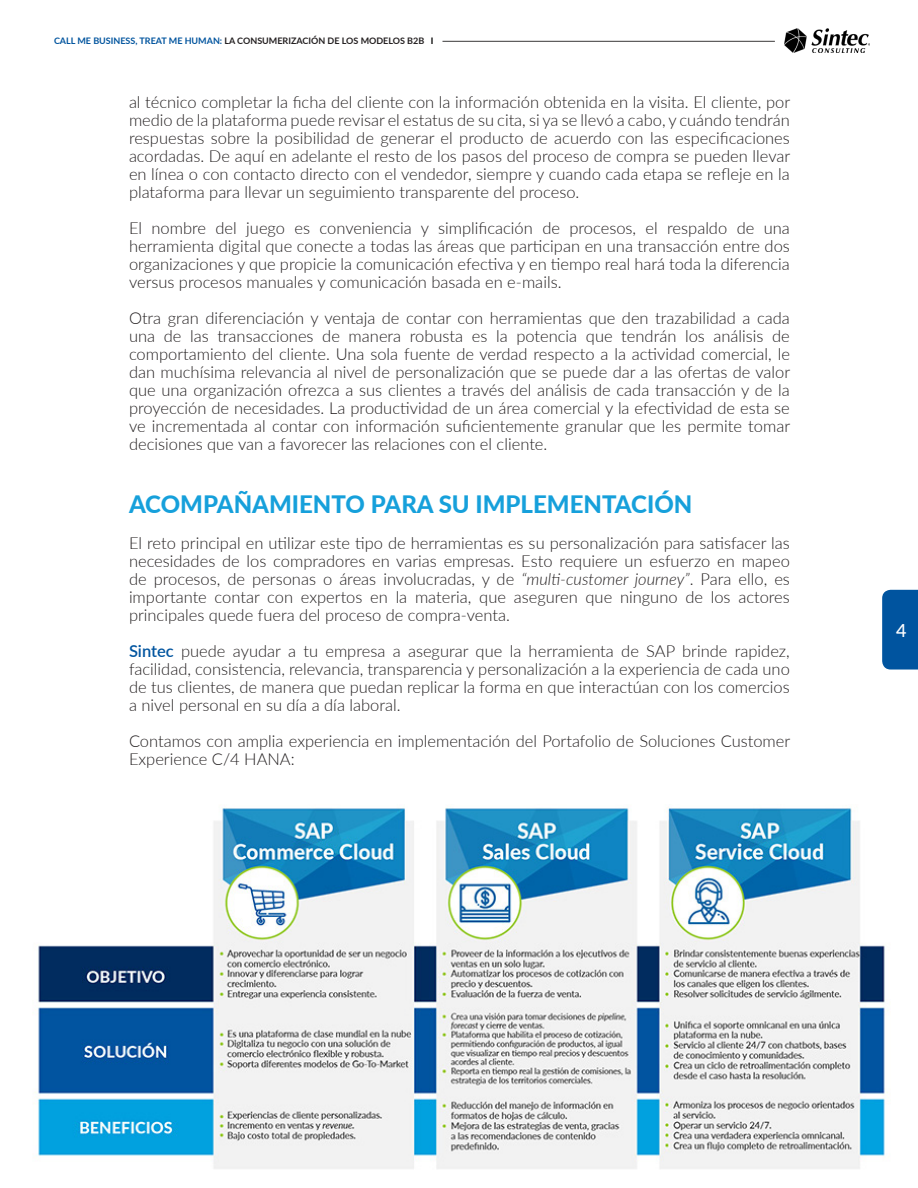
<style>
.page{position:relative;width:918px;height:1188px;background:#fff}
.page>*{position:absolute;margin:0;border:0;box-sizing:border-box;transform-origin:0 0}
.t1{font:800 24px "Lato";color:#16a0db}
.t2{font:500 18px "Lato";color:#fff}
.t3{font:300 16.5px/18px "Lato";color:#231f20;text-align:justify}
.t4{font:700 9px "Lato";color:#231f20}
.s1{color:#00549e}
.s2{color:#000}
.s3{font-style:italic}
.s4{font-weight:600;color:#00549f}
</style>
<div class="page">
<img style="left:784px;top:28px;width:86px;height:24px">
<hr style="left:442px;top:41px;width:333px;height:1px;background:#3a3838">
<div style="left:882px;top:590px;width:36px;height:80px;background:#00549f"></div>
<img style="left:35px;top:807px;width:853px;height:362px">
<p class="t4" style="left:54px;top:34px;width:381px"><span class="s1">CALL ME BUSINESS, TREAT ME HUMAN:</span> LA CONSUMERIZACIÓN DE LOS MODELOS B2B <span class="s2">I</span></p>
<p class="t3" style="left:129px;top:92px;width:663px">al técnico completar la ficha del cliente con la información obtenida en la visita. El cliente, por medio de la plataforma puede revisar el estatus de su cita, si ya se llevó a cabo, y cuándo tendrán respuestas sobre la posibilidad de generar el producto de acuerdo con las especificaciones acordadas. De aquí en adelante el resto de los pasos del proceso de compra se pueden llevar en línea o con contacto directo con el vendedor, siempre y cuando cada etapa se refleje en la plataforma para llevar un seguimiento transparente del proceso.</p>
<p class="t3" style="left:129px;top:218px;width:662px">El nombre del juego es conveniencia y simplificación de procesos, el respaldo de una herramienta digital que conecte a todas las áreas que participan en una transacción entre dos organizaciones y que propicie la comunicación efectiva y en tiempo real hará toda la diferencia versus procesos manuales y comunicación basada en e-mails.</p>
<p class="t3" style="left:129px;top:308px;width:663px">Otra gran diferenciación y ventaja de contar con herramientas que den trazabilidad a cada una de las transacciones de manera robusta es la potencia que tendrán los análisis de comportamiento del cliente. Una sola fuente de verdad respecto a la actividad comercial, le dan muchísima relevancia al nivel de personalización que se puede dar a las ofertas de valor que una organización ofrezca a sus clientes a través del análisis de cada transacción y de la proyección de necesidades. La productividad de un área comercial y la efectividad de esta se ve incrementada al contar con información suficientemente granular que les permite tomar decisiones que van a favorecer las relaciones con el cliente.</p>
<p class="t1" style="left:129px;top:486px;width:565px">ACOMPAÑAMIENTO PARA SU IMPLEMENTACIÓN</p>
<p class="t3" style="left:129px;top:533px;width:662px">El reto principal en utilizar este tipo de herramientas es su personalización para satisfacer las necesidades de los compradores en varias empresas. Esto requiere un esfuerzo en mapeo de procesos, de personas o áreas involucradas, y de <span class="s3">“multi-customer journey”</span>. Para ello, es importante contar con expertos en la materia, que aseguren que ninguno de los actores principales quede fuera del proceso de compra-venta.</p>
<p class="t3" style="left:129px;top:641px;width:662px"><span class="s4">Sintec</span> puede ayudar a tu empresa a asegurar que la herramienta de SAP brinde rapidez, facilidad, consistencia, relevancia, transparencia y personalización a la experiencia de cada uno de tus clientes, de manera que puedan replicar la forma en que interactúan con los comercios a nivel personal en su día a día laboral.</p>
<p class="t3" style="left:129px;top:731px;width:663px">Contamos con amplia experiencia en implementación del Portafolio de Soluciones Customer<br>Experience C/4 HANA:</p>
<p class="t2" style="left:896px;top:617px;width:12px">4</p>
</div>
